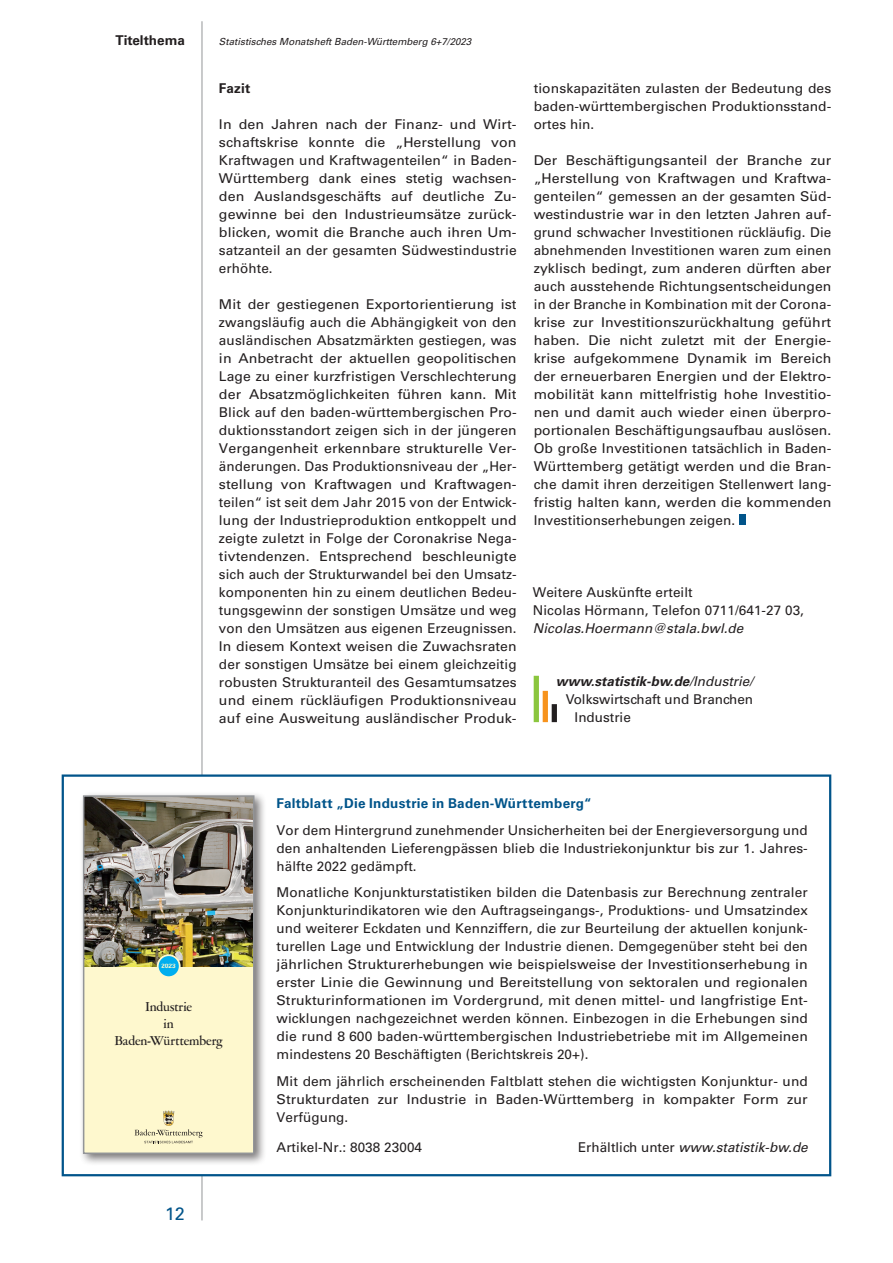
<style>
.page{position:relative;width:893px;height:1263px;background:#fff}
.page>*{position:absolute;margin:0;border:0;box-sizing:border-box;transform-origin:0 0}
.t1{font:18px "Univers";color:#01548a}
.t2{font:500 14.4px/17.2px "Garamont Amst SH";letter-spacing:.005em;color:#231f20;text-align:center}
.Fließtext{font:13.5px/18px "Univers";letter-spacing:.005em;color:#231f20;text-align:justify;scale:1.05 1}
.Fließtext-2{font:13.5px/18px "Univers";letter-spacing:.005em;color:#231f20;text-align:justify}
.Auskünfte{font:13.5px/18px "Univers";letter-spacing:.005em;color:#231f20}
.Kapitelzwischenübers{font:700 13.5px "Univers";letter-spacing:.02em;color:#01548a}
.Fließtext-3{font:italic 13.5px "Univers";color:#231f20}
.t3{font:italic 700 13.5px "Univers";color:#231f20}
.Kapitelzwischenübers-2{font:700 13.5px "Univers";color:#231f20}
.t4{font:italic 9.75px "Univers";color:#231f20}
.t5{font:700 6.6px "Univers";color:#fef8ce}
.s1{font-style:italic}
.s2{font-weight:400}
.s3{font-style:normal}
</style>
<div class="page">
<hr style="left:202px;top:21px;width:1px;height:1199px;background:#939598">
<div style="left:739px;top:515px;width:6px;height:10px;background:#01548a"></div>
<div style="left:534px;top:676px;width:5px;height:46px;background:#8bc63e"></div>
<div style="left:543px;top:691px;width:5px;height:31px;background:#f7931d"></div>
<div style="left:552px;top:704px;width:5px;height:18px;background:#231f20"></div>
<div style="left:63px;top:776px;width:767px;height:399px;background:#fff"></div>
<div style="left:62px;top:774px;width:769px;height:402px;border:2px solid #01548a"></div>
<div style="left:79px;top:791px;width:188px;height:376px;background:#231f20;opacity:.6"></div>
<div style="left:84px;top:796px;width:170px;height:357px;background:#fef8ce"></div>
<svg style="left:135px;top:1110px;width:68px;height:33px"></svg>
<img style="left:86px;top:798px;width:165px;height:168px">
<svg style="left:158px;top:955px;width:22px;height:22px"></svg>
<div style="left:157px;top:954px;width:24px;height:24px;border:2px solid #fef8ce;border-radius:50%"></div>
<div style="left:161px;top:963px;width:15px;height:7px;background:#00aeef"></div>
<div style="left:83px;top:795px;width:171px;height:359px;border:2px solid #939598"></div>
<p class="Kapitelzwischenübers-2" style="left:115px;top:32px;width:71px">Titelthema</p>
<p class="t4" style="left:219px;top:35px;width:254px">Statistisches Monatsheft Baden-Württemberg 6+7/2023</p>
<p class="Kapitelzwischenübers-2" style="left:219px;top:80px;width:33px">Fazit</p>
<p class="Fließtext" style="left:219px;top:115px;width:285px">In den Jahren nach der Finanz- und Wirt‑ schaftskrise konnte die „Herstellung von Kraftwagen und Kraftwagenteilen“ in Baden-Württemberg dank eines stetig wachsen‑ den Auslandsgeschäfts auf deutliche Zu‑ gewinne bei den Industrieumsätze zurück‑ blicken, womit die Branche auch ihren Um‑ satzanteil an der gesamten Südwestindustrie erhöhte.</p>
<p class="Fließtext" style="left:219px;top:295px;width:285px">Mit der gestiegenen Exportorientierung ist zwangsläufig auch die Abhängigkeit von den ausländischen Absatzmärkten gestiegen, was in Anbetracht der aktuellen geopolitischen Lage zu einer kurzfristigen Verschlechterung der Absatzmöglichkeiten führen kann. Mit Blick auf den baden-württembergischen Pro‑ duktionsstandort zeigen sich in der jüngeren Vergangenheit erkennbare strukturelle Ver‑ änderungen. Das Produktionsniveau der „Her‑ stellung von Kraftwagen und Kraftwagen‑ teilen“ ist seit dem Jahr 2015 von der Entwick‑ lung der Industrieproduktion entkoppelt und zeigte zuletzt in Folge der Coronakrise Nega‑ tivtendenzen. Entsprechend beschleunigte sich auch der Strukturwandel bei den Umsatz‑ komponenten hin zu einem deutlichen Bedeu‑ tungsgewinn der sonstigen Umsätze und weg von den Umsätzen aus eigenen Erzeugnissen.<br>In diesem Kontext weisen die Zuwachsraten der sonstigen Umsätze bei einem gleichzeitig robusten Strukturanteil des Gesamtumsatzes und einem rückläufigen Produktionsniveau auf eine Ausweitung ausländischer Produk‑</p>
<p class="Fließtext-2" style="left:534px;top:79px;width:299px">tionskapazitäten zulasten der Bedeutung des baden-württembergischen Produktionsstand‑ ortes hin.</p>
<p class="Fließtext" style="left:534px;top:151px;width:285px">Der Beschäftigungsanteil der Branche zur „Herstellung von Kraftwagen und Kraftwa‑ genteilen“ gemessen an der gesamten Süd‑ westindustrie war in den letzten Jahren auf‑ grund schwacher Investitionen rückläufig. Die abnehmenden Investitionen waren zum einen zyklisch bedingt, zum anderen dürften aber auch ausstehende Richtungsentscheidungen in der Branche in Kombination mit der Corona‑ krise zur Investitionszurückhaltung geführt haben. Die nicht zuletzt mit der Energie‑ krise aufgekommene Dynamik im Bereich der erneuerbaren Energien und der Elektro‑ mobilität kann mittelfristig hohe Investitio‑ nen und damit auch wieder einen überpro‑ portionalen Beschäftigungsaufbau auslösen.<br>Ob große Investitionen tatsächlich in Baden-Württemberg getätigt werden und die Bran‑ che damit ihren derzeitigen Stellenwert lang‑ fristig halten kann, werden die kommenden Investitionserhebungen zeigen.</p>
<p class="Auskünfte" style="left:533px;top:583px;width:273px">Weitere Auskünfte erteilt<br>Nicolas Hörmann, Telefon 0711/641-27 03,<br><span class="s1">Nicolas.Hoermann@stala.bwl.de</span></p>
<p class="t3" style="left:556px;top:673px;width:199px">www.statistik-bw.de<span class="s2">/Industrie/</span></p>
<p class="Fließtext-2" style="left:566px;top:690px;width:189px">Volkswirtschaft und Branchen</p>
<p class="Fließtext-2" style="left:575px;top:708px;width:58px">Industrie</p>
<p class="t5" style="left:161px;top:962px;width:16px">2023</p>
<p class="t2" style="left:115px;top:998px;width:109px">Industrie<br>in<br>Baden-Württemberg</p>
<h1 class="t1" style="left:165px;top:1203px;width:21px">12</h1>
<p class="Kapitelzwischenübers" style="left:277px;top:795px;width:317px">Faltblatt „Die Industrie in Baden-Württemberg“</p>
<p class="Fließtext-2" style="left:277px;top:821px;width:533px">Vor dem Hintergrund zunehmender Unsicherheiten bei der Energieversorgung und den anhaltenden Lieferengpässen blieb die Industriekonjunktur bis zur 1. Jahres‑ hälfte 2022 gedämpft.</p>
<p class="Fließtext-2" style="left:277px;top:883px;width:533px">Monatliche Konjunkturstatistiken bilden die Datenbasis zur Berechnung zentraler Konjunkturindikatoren wie den Auftragseingangs-, Produktions- und Umsatzindex und weiterer Eckdaten und Kennziffern, die zur Beurteilung der aktuellen konjunk‑ turellen Lage und Entwicklung der Industrie dienen. Demgegenüber steht bei den jährlichen Strukturerhebungen wie beispielsweise der Investitionserhebung in erster Linie die Gewinnung und Bereitstellung von sektoralen und regionalen Strukturinformationen im Vordergrund, mit denen mittel- und langfristige Ent&shy;wicklungen nachgezeichnet werden können. Einbezogen in die Erhebungen sind die rund 8 600 baden-württembergischen Industriebetriebe mit im Allgemeinen mindestens 20 Beschäftigten (Berichtskreis 20+).</p>
<p class="Fließtext-2" style="left:277px;top:1072px;width:533px">Mit dem jährlich erscheinenden Faltblatt stehen die wichtigsten Konjunktur- und Strukturdaten zur Industrie in Baden-Württemberg in kompakter Form zur Verfügung.</p>
<p class="Fließtext-2" style="left:277px;top:1139px;width:147px">Artikel-Nr.: 8038 23004</p>
<p class="Fließtext-3" style="left:578px;top:1140px;width:231px"><span class="s3">Erhältlich unter</span> www.statistik-bw.de</p>
</div>
